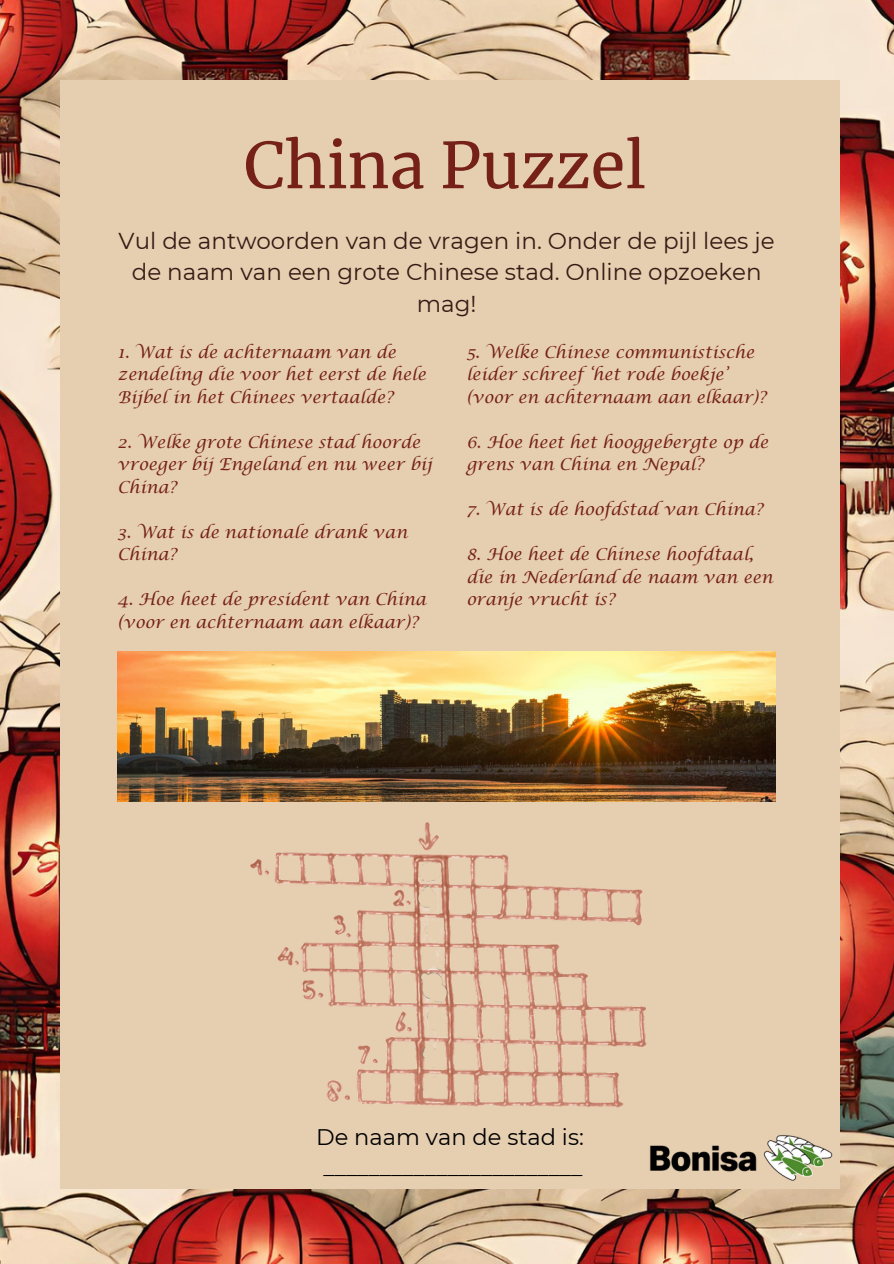
<style>
.page{position:relative;width:894px;height:1264px;background:#fff}
.page>*{position:absolute;margin:0;border:0;box-sizing:border-box;transform-origin:0 0}
.t1{font:63px "Merriweather";color:#75211a}
.t2{font:22.95px/31.7px "Montserrat";color:#351b15;text-align:center}
.t3{font:22.5px "Montserrat";color:#000}
.t4{font:16.5px/22.5px "Lucida Calligraphy";color:#75211a}
</style>
<div class="page">
<img style="left:0;top:0;width:893px;height:1263px">
<div style="left:60px;top:81px;width:779px;height:1108px;background:#e6ceb0"></div>
<img style="left:247px;top:801px;width:406px;height:307px">
<img style="left:643px;top:1135px;width:196px;height:55px">
<img style="left:118px;top:651px;width:657px;height:150px">
<p class="t1" style="left:244px;top:126px;width:403px">China Puzzel</p>
<p class="t2" style="left:119px;top:224px;width:657px">Vul de antwoorden van de vragen in. Onder de pijl lees je de naam van een grote Chinese stad. Online opzoeken mag!</p>
<p class="t4" style="left:466px;top:341px;width:302px">5. Welke Chinese communistische leider schreef ‘het rode boekje’ (voor en achternaam aan elkaar)?</p>
<p class="t4" style="left:466px;top:431px;width:303px">6. Hoe heet het hooggebergte op de grens van China en Nepal?</p>
<p class="t4" style="left:466px;top:499px;width:298px">7. Wat is de hoofdstad van China?</p>
<p class="t4" style="left:466px;top:544px;width:308px">8. Hoe heet de Chinese hoofdtaal, die in Nederland de naam van een oranje vrucht is?</p>
<p class="t4" style="left:118px;top:341px;width:310px">1. Wat is de achternaam van de zendeling die voor het eerst de hele<br>Bijbel in het Chinees vertaalde?</p>
<p class="t4" style="left:118px;top:431px;width:315px">2. Welke grote Chinese stad hoorde vroeger bij Engeland en nu weer bij<br>China?</p>
<p class="t4" style="left:118px;top:521px;width:291px">3. Wat is de nationale drank van<br>China?</p>
<p class="t4" style="left:118px;top:589px;width:310px">4. Hoe heet de president van China (voor en achternaam aan elkaar)?</p>
<p class="t3" style="left:316px;top:1122px;width:269px">De naam van de stad is:</p>
<p class="t3" style="left:323px;top:1153px;width:260px">_______________________</p>
</div>
